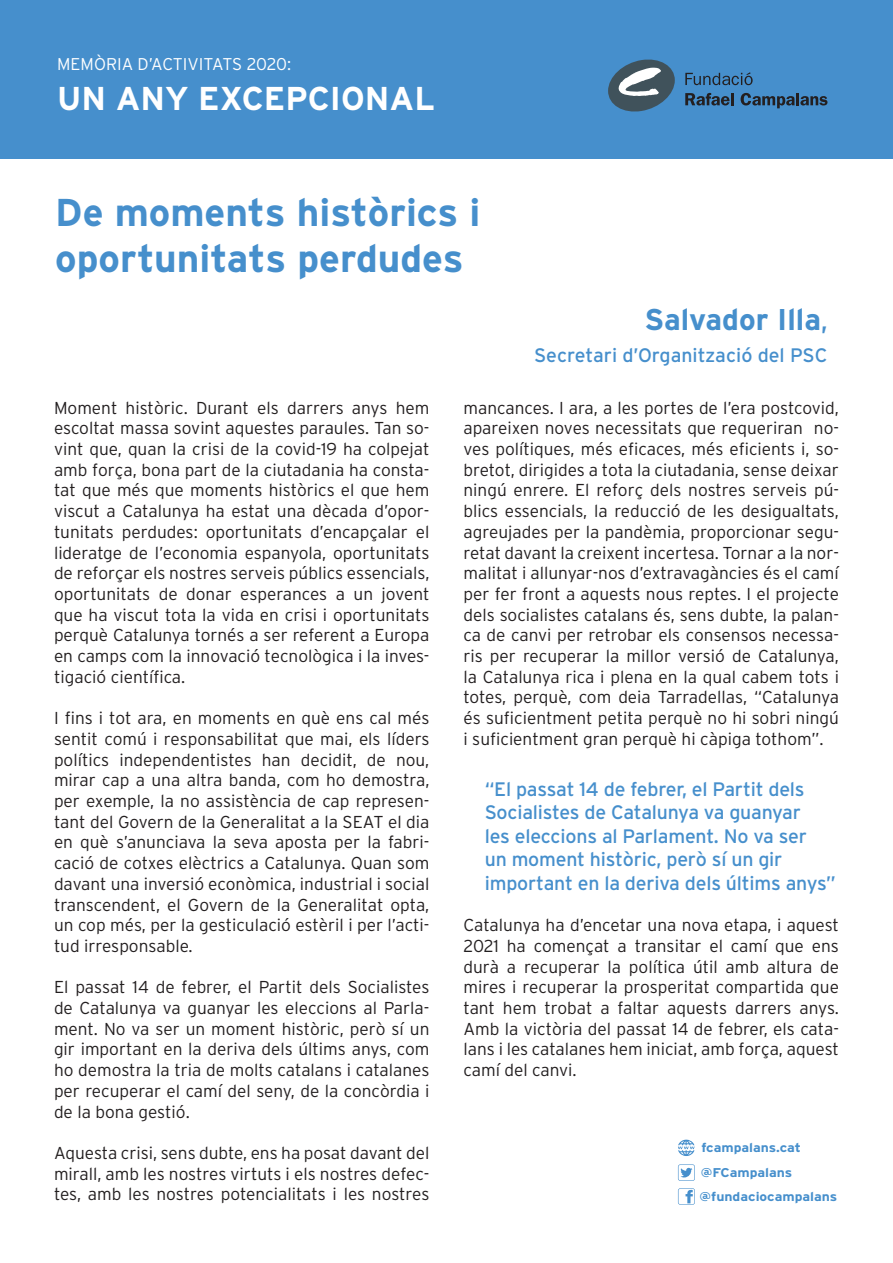
<style>
.page{position:relative;width:893px;height:1263px;background:#fff}
.page>*{position:absolute;margin:0;border:0;box-sizing:border-box;transform-origin:0 0}
.t1{font:700 38.7px/46.5px "Interstate";color:#468fcc}
.t2{font:700 33px "Interstate";color:#fff}
.t3{font:700 30px "Interstate";color:#468fcc}
.t4{font:19.5px/23.4px "Interstate";letter-spacing:-.01em;color:#468fcc}
.t5{font:300 17.25px/20.7px "Interstate";color:#231f20;text-align:justify}
.t6{font:300 16.95px "Interstate";color:#fff}
.t7{font:700 12.75px/24.6px "Interstate";color:#468fcc;scale:1.09 1}
.s1{font-weight:400;font-size:25.5px}
</style>
<div class="page">
<div style="left:0;top:0;width:893px;height:158px;background:#468fcc"></div>
<svg style="left:685px;top:93px;width:49px;height:12px"></svg>
<svg style="left:741px;top:93px;width:86px;height:15px"></svg>
<svg style="left:685px;top:72px;width:68px;height:13px"></svg>
<svg style="left:608px;top:59px;width:67px;height:53px"></svg>
<svg style="left:678px;top:1188px;width:17px;height:17px"></svg>
<svg style="left:678px;top:1140px;width:17px;height:16px"></svg>
<svg style="left:678px;top:1164px;width:17px;height:17px"></svg>
<p class="t6" style="left:57px;top:55px;width:235px">MEMÒRIA D’ACTIVITATS 2020:</p>
<h2 class="t2" style="left:57px;top:80px;width:379px">UN ANY EXCEPCIONAL</h2>
<h1 class="t1" style="left:55px;top:189px;width:427px">De moments històrics i oportunitats perdudes</h1>
<h3 class="t3" style="left:644px;top:303px;width:185px">Salvador Illa<span class="s1">,</span></h3>
<p class="t4" style="left:534px;top:344px;width:295px">Secretari d’Organització del PSC</p>
<p class="t5" style="left:54px;top:397px;width:377px">Moment històric. Durant els darrers anys hem escoltat massa sovint aquestes paraules. Tan so&shy;vint que, quan la crisi de la covid-19 ha colpejat amb força, bona part de la ciutadania ha consta&shy;tat que més que moments històrics el que hem viscut a Catalunya ha estat una dècada d’opor&shy;tunitats perdudes: oportunitats d’encapçalar el lideratge de l’economia espanyola, oportunitats de reforçar els nostres serveis públics essencials, oportunitats de donar esperances a un jovent que ha viscut tota la vida en crisi i oportunitats perquè Catalunya tornés a ser referent a Europa en camps com la innovació tecnològica i la inves&shy;tigació científica.</p>
<p class="t5" style="left:54px;top:708px;width:377px">I fins i tot ara, en moments en què ens cal més sentit comú i responsabilitat que mai, els líders polítics independentistes han decidit, de nou, mirar cap a una altra banda, com ho demostra, per exemple, la no assistència de cap represen&shy;tant del Govern de la Generalitat a la SEAT el dia en què s’anunciava la seva aposta per la fabri&shy;cació de cotxes elèctrics a Catalunya. Quan som davant una inversió econòmica, industrial i social transcendent, el Govern de la Generalitat opta, un cop més, per la gesticulació estèril i per l’acti&shy;tud irresponsable.</p>
<p class="t5" style="left:54px;top:977px;width:377px">El passat 14 de febrer, el Partit dels Socialistes de Catalunya va guanyar les eleccions al Parla&shy;ment. No va ser un moment històric, però sí un gir important en la deriva dels últims anys, com ho demostra la tria de molts catalans i catalanes per recuperar el camí del seny, de la concòrdia i de la bona gestió.</p>
<p class="t5" style="left:54px;top:1142px;width:377px">Aquesta crisi, sens dubte, ens ha posat davant del mirall, amb les nostres virtuts i els nostres defec&shy;tes, amb les nostres potencialitats i les nostres</p>
<p class="t5" style="left:463px;top:397px;width:377px">mancances. I ara, a les portes de l’era postcovid, apareixen noves necessitats que requeriran no&shy;ves polítiques, més eficaces, més eficients i, so&shy;bretot, dirigides a tota la ciutadania, sense deixar ningú enrere. El reforç dels nostres serveis pú&shy;blics essencials, la reducció de les desigualtats, agreujades per la pandèmia, proporcionar segu&shy;retat davant la creixent incertesa. Tornar a la nor&shy;malitat i allunyar-nos d’extravagàncies és el camí per fer front a aquests nous reptes. I el projecte dels socialistes catalans és, sens dubte, la palan&shy;ca de canvi per retrobar els consensos necessa&shy;ris per recuperar la millor versió de Catalunya, la Catalunya rica i plena en la qual cabem tots i totes, perquè, com deia Tarradellas, “Catalunya és suficientment petita perquè no hi sobri ningú i suficientment gran perquè hi càpiga tothom”.</p>
<p class="t4" style="left:485px;top:777px;width:353px">“El passat 14 de febrer, el Partit dels Socialistes de Catalunya va guanyar<br>les eleccions al Parlament. No va ser<br>un moment històric, però sí un gir important en la deriva dels últims anys”</p>
<p class="t5" style="left:463px;top:915px;width:377px">Catalunya ha d’encetar una nova etapa, i aquest 2021 ha començat a transitar el camí que ens durà a recuperar la política útil amb altura de mires i recuperar la prosperitat compartida que tant hem trobat a faltar aquests darrers anys.<br>Amb la victòria del passat 14 de febrer, els cata&shy;lans i les catalanes hem iniciat, amb força, aquest camí del canvi.</p>
<p class="t7" style="left:701px;top:1135px;width:94px">fcampalans.cat @FCampalans</p>
<p class="t7" style="left:700px;top:1184px;width:128px">@fundaciocampalans</p>
</div>
